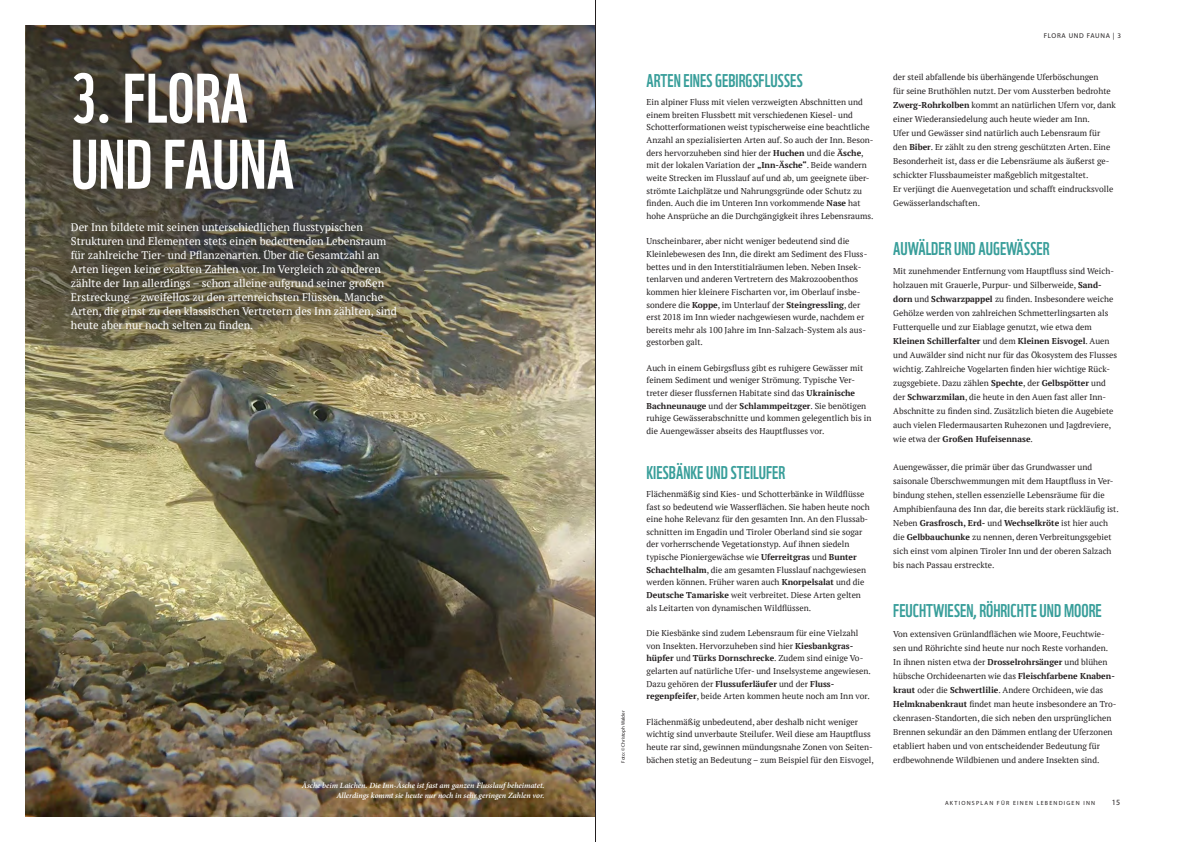
<style>
.page{position:relative;width:1191px;height:842px;background:#fff}
.page>*{position:absolute;margin:0;border:0;box-sizing:border-box;transform-origin:0 0}
.t1{font:68px/66px "WWF";color:#fff}
.t2{font:18px "WWF";color:#389e9a}
.t3{font:11px/14px "PT Serif";color:#fff}
.t4{font:8.5px/12.7px "PT Serif";color:#231f20}
.t5{font:italic 600 8px/9.6px "Minion Pro";letter-spacing:-.005em;color:#fff;text-align:right}
.t6{font:8px "Myriad Pro";color:#231f20}
.t7{font:7px "Myriad Pro";letter-spacing:.1em;color:#231f20}
.t8{font:6px "Myriad Pro";letter-spacing:.2em;color:#231f20}
.t9{font:5px "Myriad Pro";color:#231f20}
.s1{font-weight:700}
</style>
<div class="page">
<img style="left:26px;top:361px;width:569px;height:455px">
<img style="left:26px;top:26px;width:569px;height:335px">
<div style="left:25px;top:27px;width:414px;height:349px;background:#231f20;opacity:.85"></div>
<hr style="left:595px;top:0;width:1px;height:842px;background:#231f20">
<h1 class="t1" style="left:71px;top:59px;width:225px">3. FLORA<br>UND FAUNA</h1>
<p class="t3" style="left:71px;top:220px;width:327px">Der Inn bildete mit seinen unterschiedlichen flusstypischen Strukturen und Elementen stets einen bedeutenden Lebensraum für zahlreiche Tier- und Pflanzenarten. Über die Gesamtzahl an Arten liegen keine exakten Zahlen vor. Im Vergleich zu anderen zählte der Inn allerdings – schon alleine aufgrund seiner großen Erstreckung – zweifellos zu den artenreichsten Flüssen. Manche Arten, die einst zu den klassischen Vertretern des Inn zählten, sind heute aber nur noch selten zu finden.</p>
<p class="t5" style="left:302px;top:781px;width:244px">Äsche beim Laichen. Die Inn-Äsche ist fast am ganzen Flusslauf beheimatet.<br>Allerdings kommt sie heute nur noch in sehr geringen Zahlen vor.</p>
<p class="t9" style="left:620px;top:763px;width:53px;rotate:-90deg">Foto: © Christoph Walder</p>
<h2 class="t2" style="left:646px;top:66px;width:158px">ARTEN EINES GEBIRGSFLUSSES</h2>
<p class="t4" style="left:646px;top:96px;width:228px">Ein alpiner Fluss mit vielen verzweigten Abschnitten und einem breiten Flussbett mit verschiedenen Kiesel- und Schotterformationen weist typischerweise eine beachtliche Anzahl an spezialisierten Arten auf. So auch der Inn. Beson&shy;ders hervorzuheben sind hier der <span class="s1">Huchen</span> und die <span class="s1">Äsche</span>, mit der lokalen Variation der <span class="s1">„Inn-Äsche“</span>. Beide wandern weite Strecken im Flusslauf auf und ab, um geeignete über&shy;strömte Laichplätze und Nahrungsgründe oder Schutz zu finden. Auch die im Unteren Inn vorkommende <span class="s1">Nase</span> hat hohe Ansprüche an die Durchgängigkeit ihres Lebensraums.</p>
<p class="t4" style="left:646px;top:235px;width:222px">Unscheinbarer, aber nicht weniger bedeutend sind die Kleinlebewesen des Inn, die direkt am Sediment des Fluss&shy;bettes und in den Interstitialräumen leben. Neben Insek&shy;tenlarven und anderen Vertretern des Makrozoobenthos kommen hier kleinere Fischarten vor, im Oberlauf insbe&shy;sondere die <span class="s1">Koppe</span>, im Unterlauf der <span class="s1">Steingressling</span>, der erst 2018 im Inn wieder nachgewiesen wurde, nachdem er bereits mehr als 100 Jahre im Inn-Salzach-System als aus&shy;gestorben galt.</p>
<p class="t4" style="left:646px;top:361px;width:226px">Auch in einem Gebirgsfluss gibt es ruhigere Gewässer mit feinem Sediment und weniger Strömung. Typische Ver&shy;treter dieser flussfernen Habitate sind das <span class="s1">Ukrainische Bachneunauge</span> und der <span class="s1">Schlammpeitzger</span>. Sie benötigen ruhige Gewässerabschnitte und kommen gelegentlich bis in die Auengewässer abseits des Hauptflusses vor.</p>
<h2 class="t2" style="left:646px;top:458px;width:140px">KIESBÄNKE UND STEILUFER</h2>
<p class="t4" style="left:646px;top:487px;width:225px">Flächenmäßig sind Kies- und Schotterbänke in Wildflüsse fast so bedeutend wie Wasserflächen. Sie haben heute noch eine hohe Relevanz für den gesamten Inn. An den Flussab&shy;schnitten im Engadin und Tiroler Oberland sind sie sogar der vorherrschende Vegetationstyp. Auf ihnen siedeln typische Pioniergewächse wie <span class="s1">Uferreitgras</span> und <span class="s1">Bunter Schachtelhalm</span>, die am gesamten Flusslauf nachgewiesen werden können. Früher waren auch <span class="s1">Knorpelsalat</span> und die <span class="s1">Deutsche Tamariske</span> weit verbreitet. Diese Arten gelten als Leitarten von dynamischen Wildflüssen.</p>
<p class="t4" style="left:646px;top:627px;width:226px">Die Kiesbänke sind zudem Lebensraum für eine Vielzahl von Insekten. Hervorzuheben sind hier <span class="s1">Kiesbankgras&shy;hüpfer</span> und <span class="s1">Türks Dornschrecke</span>. Zudem sind einige Vo&shy;gelarten auf natürliche Ufer- und Inselsysteme angewiesen.<br>Dazu gehören der <span class="s1">Flussuferläufer</span> und der <span class="s1">Fluss&shy;regenpfeifer</span>, beide Arten kommen heute noch am Inn vor.</p>
<p class="t4" style="left:646px;top:715px;width:229px">Flächenmäßig unbedeutend, aber deshalb nicht weniger wichtig sind unverbaute Steilufer. Weil diese am Hauptfluss heute rar sind, gewinnen mündungsnahe Zonen von Seiten&shy;bächen stetig an Bedeutung – zum Beispiel für den Eisvogel,</p>
<p class="t7" style="left:1043px;top:32px;width:79px">FLORA UND FAUNA | 3</p>
<p class="t4" style="left:893px;top:70px;width:224px;line-height:14px">der steil abfallende bis überhängende Uferböschungen<br>für seine Bruthöhlen nutzt. Der vom Aussterben bedrohte <span class="s1">Zwerg-Rohrkolben</span> kommt an natürlichen Ufern vor, dank einer Wiederansiedelung auch heute wieder am Inn.<br>Ufer und Gewässer sind natürlich auch Lebensraum für den <span class="s1">Biber</span>. Er zählt zu den streng geschützten Arten. Eine Besonderheit ist, dass er die Lebensräume als äußerst ge&shy;schickter Flussbaumeister maßgeblich mitgestaltet.<br>Er verjüngt die Auenvegetation und schafft eindrucksvolle Gewässerlandschaften.</p>
<h2 class="t2" style="left:893px;top:234px;width:158px">AUWÄLDER UND AUGEWÄSSER</h2>
<p class="t4" style="left:893px;top:264px;width:225px;line-height:14px">Mit zunehmender Entfernung vom Hauptfluss sind Weich&shy;holzauen mit Grauerle, Purpur- und Silberweide, <span class="s1">Sand&shy;dorn</span> und <span class="s1">Schwarzpappel</span> zu finden. Insbesondere weiche Gehölze werden von zahlreichen Schmetterlingsarten als Futterquelle und zur Eiablage genutzt, wie etwa dem <span class="s1">Kleinen Schillerfalter</span> und dem <span class="s1">Kleinen Eisvogel</span>. Auen und Auwälder sind nicht nur für das Ökosystem des Flusses wichtig. Zahlreiche Vogelarten finden hier wichtige Rück&shy;zugsgebiete. Dazu zählen <span class="s1">Spechte</span>, der <span class="s1">Gelbspötter</span> und der <span class="s1">Schwarzmilan</span>, die heute in den Auen fast aller Inn-Abschnitte zu finden sind. Zusätzlich bieten die Augebiete auch vielen Fledermausarten Ruhezonen und Jagdreviere, wie etwa der <span class="s1">Großen Hufeisennase</span>.</p>
<p class="t4" style="left:893px;top:460px;width:227px;line-height:14px">Auengewässer, die primär über das Grundwasser und saisonale Überschwemmungen mit dem Hauptfluss in Ver&shy;bindung stehen, stellen essenzielle Lebensräume für die Amphibienfauna des Inn dar, die bereits stark rückläufig ist.<br>Neben <span class="s1">Grasfrosch, Erd-</span> und <span class="s1">Wechselkröte</span> ist hier auch die <span class="s1">Gelbbauchunke</span> zu nennen, deren Verbreitungsgebiet sich einst vom alpinen Tiroler Inn und der oberen Salzach bis nach Passau erstreckte.</p>
<h2 class="t2" style="left:893px;top:596px;width:210px">FEUCHTWIESEN, RÖHRICHTE UND MOORE</h2>
<p class="t4" style="left:893px;top:626px;width:225px;line-height:14px">Von extensiven Grünlandflächen wie Moore, Feuchtwie&shy;sen und Röhrichte sind heute nur noch Reste vorhanden.<br>In ihnen nisten etwa der <span class="s1">Drosselrohrsänger</span> und blühen hübsche Orchideenarten wie das <span class="s1">Fleischfarbene Knaben&shy;kraut</span> oder die <span class="s1">Schwertlilie</span>. Andere Orchideen, wie das <span class="s1">Helmknabenkraut</span> findet man heute insbesondere an Tro&shy;ckenrasen-Standorten, die sich neben den ursprünglichen Brennen sekundär an den Dämmen entlang der Uferzonen etabliert haben und von entscheidender Bedeutung für erdbewohnende Wildbienen und andere Insekten sind.</p>
<p class="t8" style="left:945px;top:800px;width:151px">AKTIONSPLAN FÜR EINEN LEBENDIGEN INN</p>
<p class="t6" style="left:1111px;top:798px;width:10px">15</p>
</div>
